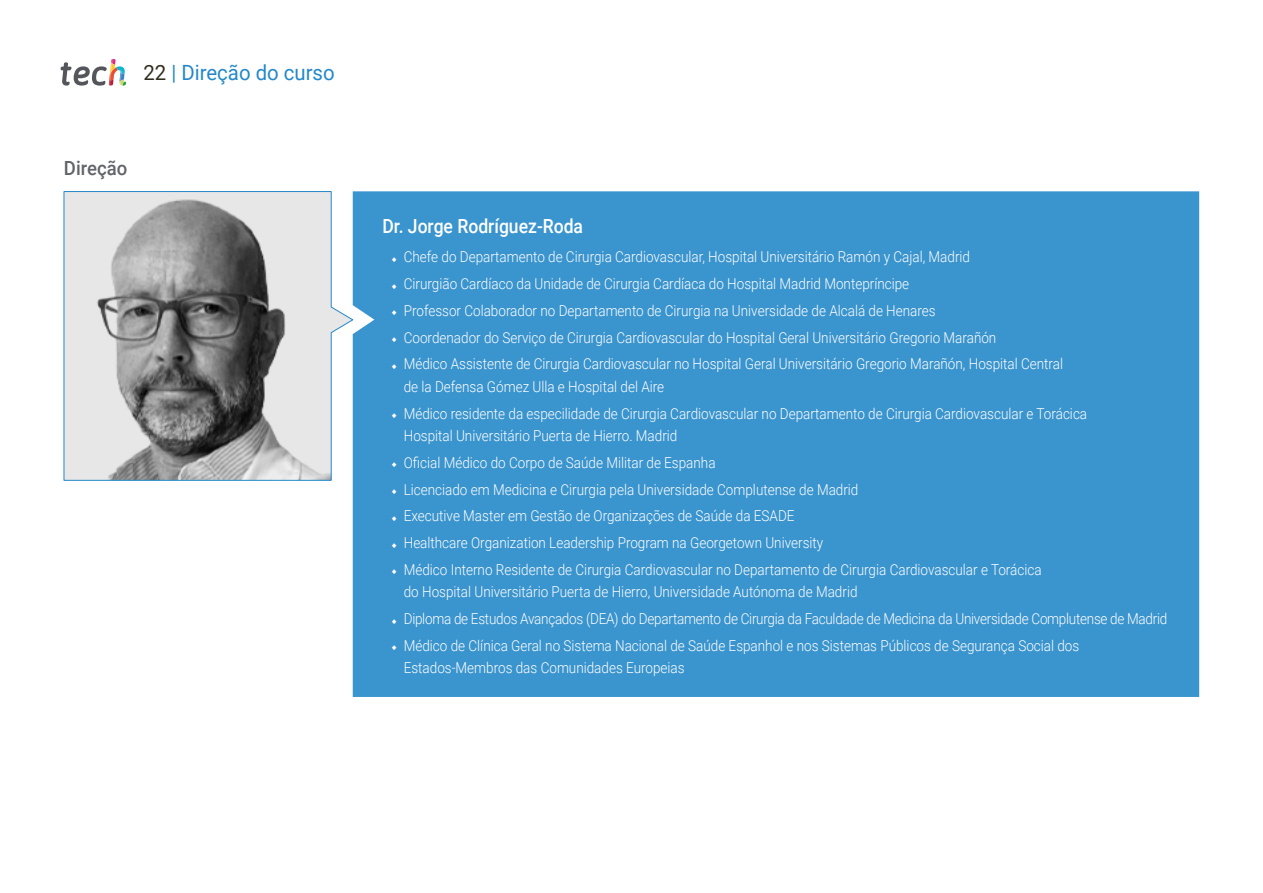
<style>
.page{position:relative;width:1263px;height:893px;background:#fff}
.page>*{position:absolute;margin:0;border:0;box-sizing:border-box;transform-origin:0 0}
.t1{font:21px "Roboto";color:#2488c9}
.t2{font:500 19.5px "Roboto";color:#fff;scale:.9 1}
.t3{font:500 19.5px "Roboto";color:#61646a;scale:.95 1}
.t4{font:300 15px/26.7px "Roboto";color:#fff;scale:.9 1}
.s1{color:#312e20}
</style>
<div class="page">
<div style="left:353px;top:191px;width:846px;height:506px;background:#3a94ce"></div>
<svg style="left:61px;top:59px;width:65px;height:27px"></svg>
<svg style="left:64px;top:191px;width:289px;height:290px;background:#b0b1b2"></svg>
<svg style="left:392px;top:257px;width:4px;height:5px"></svg>
<svg style="left:392px;top:284px;width:4px;height:5px"></svg>
<svg style="left:392px;top:310px;width:4px;height:5px"></svg>
<svg style="left:392px;top:337px;width:4px;height:5px"></svg>
<svg style="left:392px;top:364px;width:4px;height:5px"></svg>
<svg style="left:392px;top:413px;width:4px;height:5px"></svg>
<svg style="left:392px;top:462px;width:4px;height:5px"></svg>
<svg style="left:392px;top:489px;width:4px;height:5px"></svg>
<svg style="left:392px;top:516px;width:4px;height:5px"></svg>
<svg style="left:392px;top:543px;width:4px;height:5px"></svg>
<svg style="left:392px;top:569px;width:4px;height:5px"></svg>
<svg style="left:392px;top:619px;width:4px;height:5px"></svg>
<svg style="left:392px;top:645px;width:4px;height:5px"></svg>
<h1 class="t1" style="left:144px;top:57px;width:193px"><span class="s1">22</span> | Direção do curso</h1>
<h2 class="t3" style="left:64px;top:154px;width:68px">Direção</h2>
<h2 class="t2" style="left:382px;top:212px;width:224px">Dr. Jorge Rodríguez-Roda</h2>
<p class="t4" style="left:404px;top:243px;width:734px">Chefe do Departamento de Cirurgia Cardiovascular, Hospital Universitário Ramón y Cajal, Madrid<br>Cirurgião Cardíaco da Unidade de Cirurgia Cardíaca do Hospital Madrid Montepríncipe<br>Professor Colaborador no Departamento de Cirurgia na Universidade de Alcalá de Henares<br>Coordenador do Serviço de Cirurgia Cardiovascular do Hospital Geral Universitário Gregorio Marañón<br>Médico Assistente de Cirurgia Cardiovascular no Hospital Geral Universitário Gregorio Marañón, Hospital Central</p>
<p class="t4" style="left:404px;top:373px;width:761px">de la Defensa Gómez Ulla e Hospital del Aire<br>Médico residente da especilidade de Cirurgia Cardiovascular no Departamento de Cirurgia Cardiovascular e Torácica</p>
<p class="t4" style="left:404px;top:422px;width:710px">Hospital Universitário Puerta de Hierro. Madrid<br>Oficial Médico do Corpo de Saúde Militar de Espanha<br>Licenciado em Medicina e Cirurgia pela Universidade Complutense de Madrid<br>Executive Master em Gestão de Organizações de Saúde da ESADE<br>Healthcare Organization Leadership Program na Georgetown University<br>Médico Interno Residente de Cirurgia Cardiovascular no Departamento de Cirurgia Cardiovascular e Torácica</p>
<p class="t4" style="left:404px;top:578px;width:850px">do Hospital Universitário Puerta de Hierro, Universidade Autónoma de Madrid<br>Diploma de Estudos Avançados (DEA) do Departamento de Cirurgia da Faculdade de Medicina da Universidade Complutense de Madrid<br>Médico de Clínica Geral no Sistema Nacional de Saúde Espanhol e nos Sistemas Públicos de Segurança Social dos</p>
<p class="t4" style="left:404px;top:654px;width:314px">Estados-Membros das Comunidades Europeias</p>
</div>
